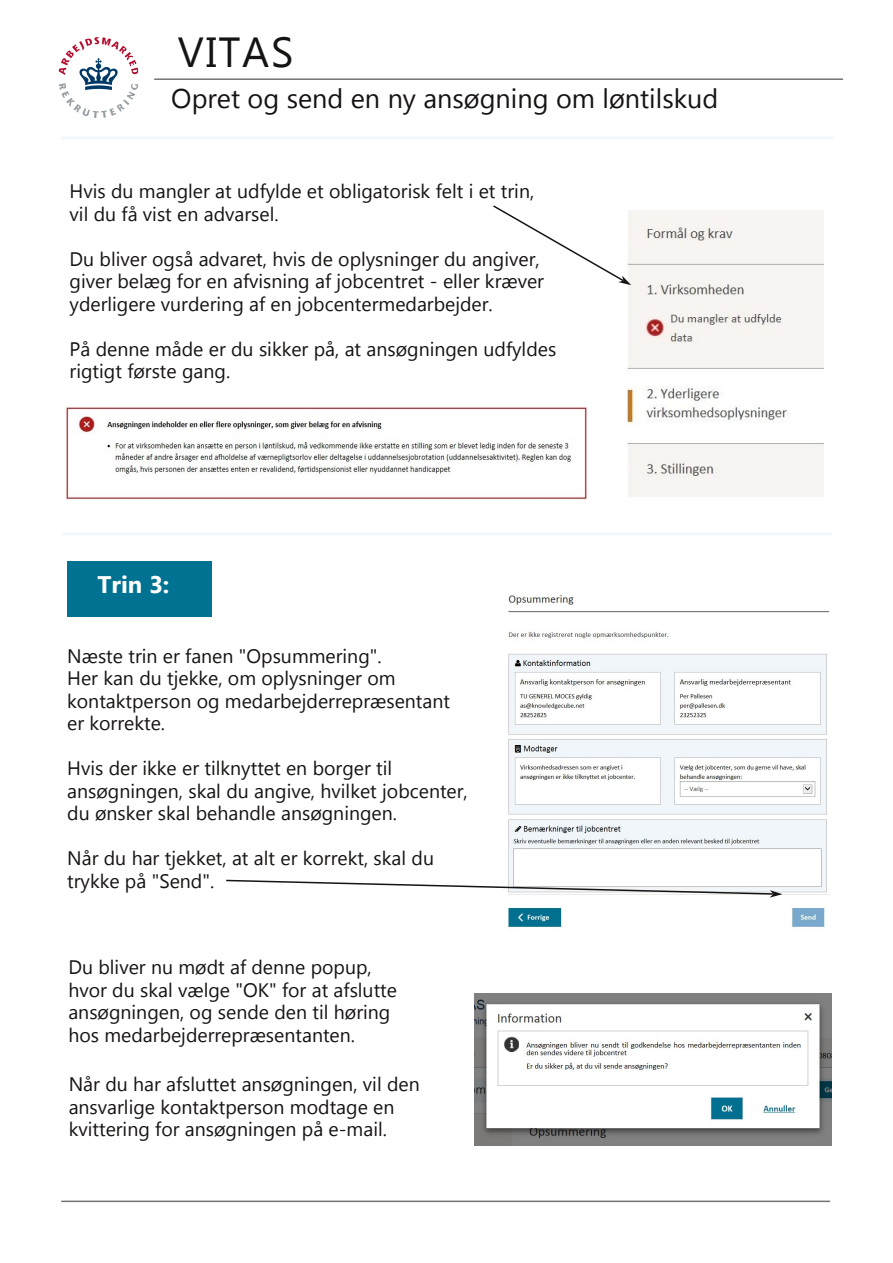
<style>
.page{position:relative;width:893px;height:1263px;background:#fff}
.page>*{position:absolute;margin:0;border:0;box-sizing:border-box;transform-origin:0 0}
.t1{font:42px "Microsoft Tai Le";letter-spacing:.04em;color:#161413}
.t2{font:27px "Microsoft Tai Le";color:#161413}
.t3{font:700 24px "Microsoft Tai Le";color:#fff}
.t4{font:19.5px/22.5px "Microsoft Tai Le";color:#161413}
</style>
<div class="page">
<img style="left:507px;top:595px;width:323px;height:333px">
<hr style="left:154px;top:78px;width:689px;height:2px;background:#727272">
<img style="left:59px;top:37px;width:80px;height:80px">
<svg style="left:226px;top:879px;width:556px;height:19px"></svg>
<hr style="left:61px;top:1200px;width:769px;height:2px;background:#727272">
<hr style="left:61px;top:136px;width:772px;height:3px;background:#f1f7fa">
<img style="left:627px;top:210px;width:197px;height:286px">
<svg style="left:493px;top:205px;width:140px;height:83px"></svg>
<img style="left:66px;top:406px;width:522px;height:94px">
<hr style="left:63px;top:532px;width:769px;height:3px;background:#f1f7fa">
<div style="left:68px;top:561px;width:144px;height:56px;background:#017291"></div>
<img style="left:474px;top:993px;width:357px;height:152px">
<h1 class="t1" style="left:178px;top:28px;width:117px">VITAS</h1>
<h2 class="t2" style="left:171px;top:83px;width:549px">Opret og send en ny ansøgning om løntilskud</h2>
<p class="t4" style="left:70px;top:181px;width:466px">Hvis du mangler at udfylde et obligatorisk felt i et trin, vil du få vist en advarsel.</p>
<p class="t4" style="left:70px;top:249px;width:476px">Du bliver også advaret, hvis de oplysninger du angiver, giver belæg for en afvisning af jobcentret - eller kræver yderligere vurdering af en jobcentermedarbejder.</p>
<p class="t4" style="left:70px;top:339px;width:488px">På denne måde er du sikker på, at ansøgningen udfyldes rigtigt første gang.</p>
<p class="t3" style="left:98px;top:571px;width:73px">Trin 3:</p>
<p class="t4" style="left:67px;top:646px;width:384px">Næste trin er fanen "Opsummering".<br>Her kan du tjekke, om oplysninger om kontaktperson og medarbejderrepræsentant er korrekte.</p>
<p class="t4" style="left:67px;top:758px;width:402px">Hvis der ikke er tilknyttet en borger til ansøgningen, skal du angive, hvilket jobcenter, du ønsker skal behandle ansøgningen.</p>
<p class="t4" style="left:67px;top:848px;width:368px">Når du har tjekket, at alt er korrekt, skal du trykke på "Send".</p>
<p class="t4" style="left:68px;top:957px;width:330px">Du bliver nu mødt af denne popup, hvor du skal vælge "OK" for at afslutte ansøgningen, og sende den til høring hos medarbejderrepræsentanten.</p>
<p class="t4" style="left:69px;top:1074px;width:353px">Når du har afsluttet ansøgningen, vil den ansvarlige kontaktperson modtage en kvittering for ansøgningen på e-mail.</p>
</div>
